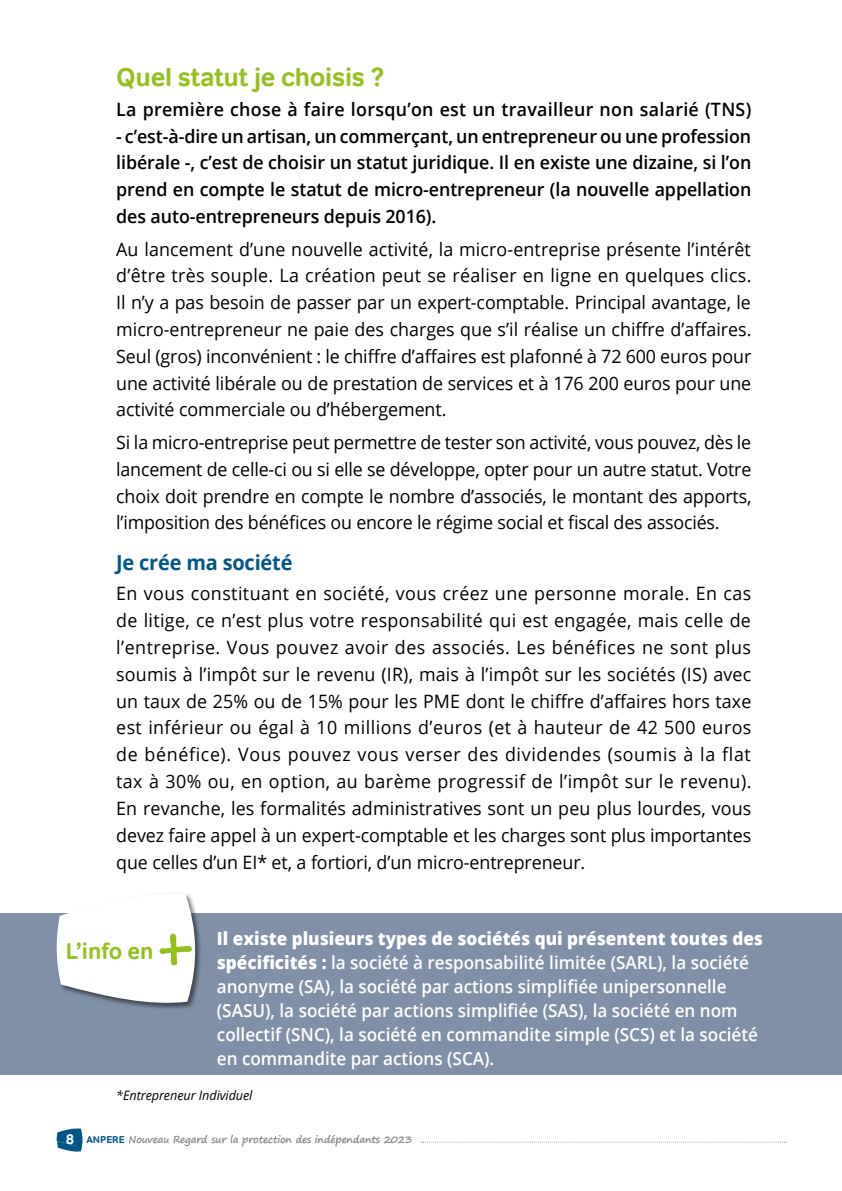
<style>
.page{position:relative;width:842px;height:1191px;background:#fff}
.page>*{position:absolute;margin:0;border:0;box-sizing:border-box;transform-origin:0 0}
.t1{font:700 26px "Tondo";letter-spacing:-.01em;color:#95c11f}
.t2{font:700 23px "Tondo";color:#95c11f;scale:.95 1}
.t3{font:700 20.6px "Open Sans";letter-spacing:-.01em;color:#00568b}
.t4{font:18.4px/26.8px "Open Sans";letter-spacing:-.005em;color:#000;text-align:justify}
.t5{font:600 18.4px/26.8px "Open Sans";letter-spacing:.015em;color:#000;text-align:justify}
.t6{font:600 18px/24px "Open Sans";color:#fff;scale:.95 1}
.t7{font:italic 13px "Open Sans";letter-spacing:-.005em;color:#000}
.t8{font:700 10px "Segoe Print";letter-spacing:-.02em;color:#878786}
.s1{font-weight:800}
.s2{font-family:"Tondo";font-size:14px;color:#fff}
.s3{font-family:"Tondo";color:#00568b}
</style>
<div class="page">
<svg style="left:421px;top:1141px;width:365px;height:1px"></svg>
<svg style="left:57px;top:1128px;width:26px;height:23px"></svg>
<div style="left:0;top:913px;width:842px;height:161px;background:#8090a9"></div>
<img style="left:136px;top:926px;width:65px;height:83px">
<svg style="left:56px;top:893px;width:142px;height:113px"></svg>
<h1 class="t1" style="left:116px;top:61px;width:269px">Quel statut je choisis ?</h1>
<p class="t5" style="left:116px;top:98px;width:637px">La première chose à faire lorsqu’on est un travailleur non salarié (TNS)</p>
<p class="t5" style="left:116px;top:124px;width:637px">- c’est-à-dire un artisan, un commerçant, un entrepreneur ou une profession libérale -, c’est de choisir un statut juridique. Il en existe une dizaine, si l’on prend en compte le statut de micro-entrepreneur (la nouvelle appellation des auto-entrepreneurs depuis 2016).</p>
<p class="t4" style="left:116px;top:237px;width:637px">Au lancement d’une nouvelle activité, la micro-entreprise présente l’intérêt d’être très souple. La création peut se réaliser en ligne en quelques clics.<br>Il n’y a pas besoin de passer par un expert-comptable. Principal avantage, le micro-entrepreneur ne paie des charges que s’il réalise un chiffre d’affaires.<br>Seul (gros) inconvénient : le chiffre d’affaires est plafonné à 72 600 euros pour une activité libérale ou de prestation de services et à 176 200 euros pour une activité commerciale ou d’hébergement.</p>
<p class="t4" style="left:116px;top:431px;width:637px">Si la micro-entreprise peut permettre de tester son activité, vous pouvez, dès le lancement de celle-ci ou si elle se développe, opter pour un autre statut. Votre choix doit prendre en compte le nombre d’associés, le montant des apports, l’imposition des bénéfices ou encore le régime social et fiscal des associés.</p>
<p class="t3" style="left:116px;top:554px;width:178px">Je crée ma société</p>
<p class="t4" style="left:116px;top:582px;width:637px">En vous constituant en société, vous créez une personne morale. En cas de litige, ce n’est plus votre responsabilité qui est engagée, mais celle de l’entreprise. Vous pouvez avoir des associés. Les bénéfices ne sont plus soumis à l’impôt sur le revenu (IR), mais à l’impôt sur les sociétés (IS) avec un taux de 25% ou de 15% pour les PME dont le chiffre d’affaires hors taxe est inférieur ou égal à 10 millions d’euros (et à hauteur de 42 500 euros de bénéfice). Vous pouvez vous verser des dividendes (soumis à la flat tax à 30% ou, en option, au barème progressif de l’impôt sur le revenu).<br>En revanche, les formalités administratives sont un peu plus lourdes, vous devez faire appel à un expert-comptable et les charges sont plus importantes que celles d’un EI* et, a fortiori, d’un micro-entrepreneur.</p>
<p class="t2" style="left:66px;top:936px;width:94px">L’info en</p>
<p class="t6" style="left:217px;top:928px;width:576px"><span class="s1">Il existe plusieurs types de sociétés qui présentent toutes des spécificités :</span> la société à responsabilité limitée (SARL), la société anonyme (SA), la société par actions simplifiée unipersonnelle (SASU), la société par actions simplifiée (SAS), la société en nom collectif (SNC), la société en commandite simple (SCS) et la société en commandite par actions (SCA).</p>
<p class="t7" style="left:116px;top:1086px;width:138px">*Entrepreneur Individuel</p>
<p class="t8" style="left:66px;top:1134px;width:348px"><span class="s2">8</span> <span class="s3">ANPERE</span> Nouveau Regard sur la protection des indépendants 2023</p>
</div>
